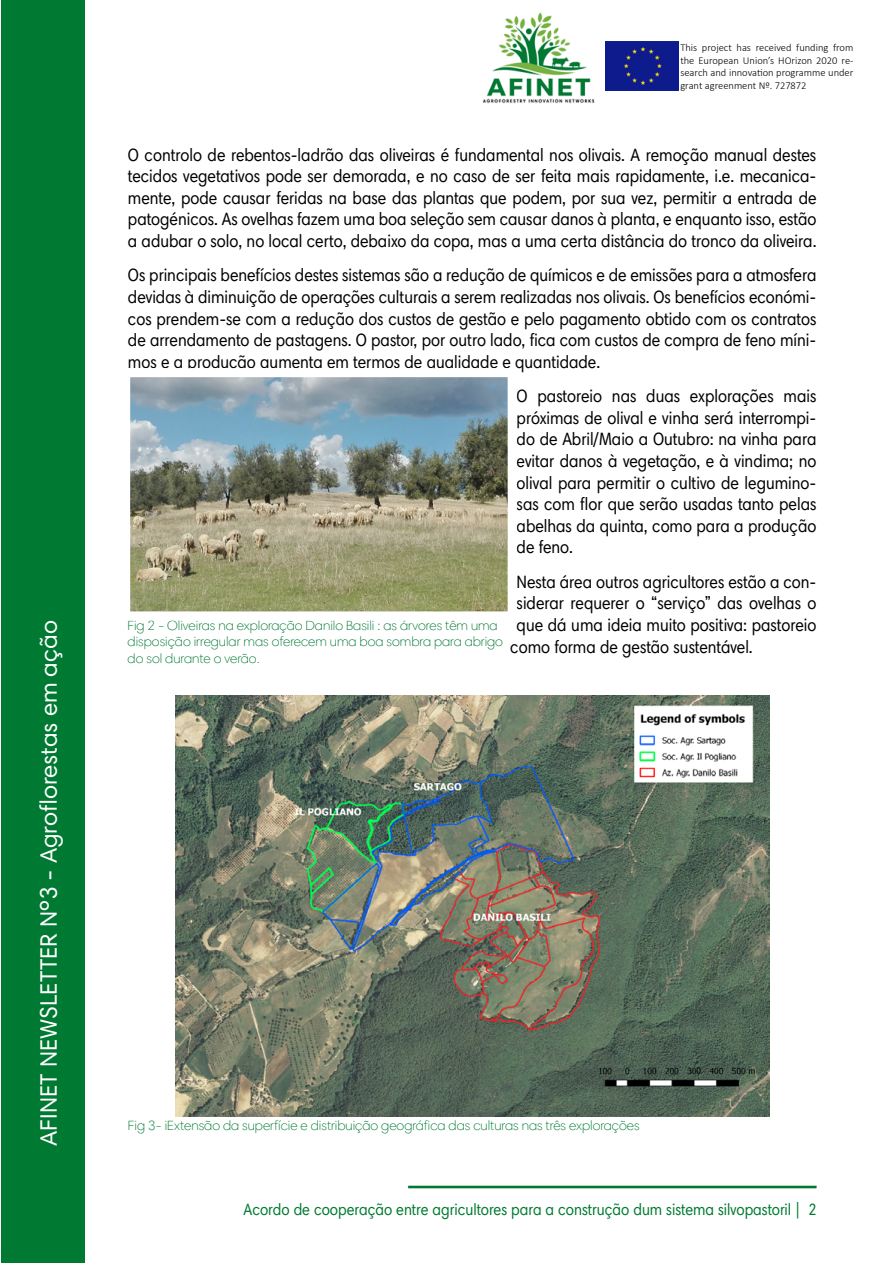
<style>
.page{position:relative;width:893px;height:1263px;background:#fff}
.page>*{position:absolute;margin:0;border:0;box-sizing:border-box;transform-origin:0 0}
.t1{font:24px "Harmonia Sans Pro Cyr";color:#fff}
.t2{font:condensed 18px/21.6px "Harmonia Sans Pro Cyr";color:#000;text-align:justify}
.t3{font:condensed 16.5px "Harmonia Sans Pro Cyr";color:#007a33}
.t4{font:300 13.5px/16.2px "Harmonia Sans Pro Cyr";color:#007a33}
.t5{font:300 10.5px/12.6px "Calibri";color:#000;text-align:justify}
</style>
<div class="page">
<div style="left:1px;top:0;width:83px;height:1263px;background:#007a33"></div>
<hr style="left:408px;top:1186px;width:408px;height:2px;background:#007a33">
<img style="left:483px;top:13px;width:112px;height:91px">
<div style="left:605px;top:42px;width:74px;height:48px;background:#0e1b8d"></div>
<img style="left:175px;top:696px;width:594px;height:420px">
<img style="left:131px;top:378px;width:376px;height:232px">
<div style="left:121px;top:368px;width:396px;height:252px;border:9px solid #fff"></div>
<h1 class="t1" style="left:34px;top:1146px;width:527px;rotate:-90deg">AFINET NEWSLETTER Nº3 - Agroforestas em ação</h1>
<p class="t5" style="left:680px;top:41px;width:175px">This project has received funding from the European Union’s HOrizon 2020 re&shy;search and innovation programme under grant agreenment Nº. 727872</p>
<p class="t2" style="left:128px;top:144px;width:690px">O controlo de rebentos-ladrão das oliveiras é fundamental nos olivais. A remoção manual destes tecidos vegetativos pode ser demorada, e no caso de ser feita mais rapidamente, i.e. mecanica&shy;mente, pode causar feridas na base das plantas que podem, por sua vez, permitir a entrada de patogénicos. As ovelhas fazem uma boa seleção sem causar danos à planta, e enquanto isso, estão a adubar o solo, no local certo, debaixo da copa, mas a uma certa distância do tronco da oliveira.</p>
<p class="t2" style="left:128px;top:264px;width:690px">Os principais benefícios destes sistemas são a redução de químicos e de emissões para a atmosfera devidas à diminuição de operações culturais a serem realizadas nos olivais. Os benefícios económi&shy;cos prendem-se com a redução dos custos de gestão e pelo pagamento obtido com os contratos de arrendamento de pastagens. O pastor, por outro lado, fica com custos de compra de feno míni&shy;mos e a produção aumenta em termos de qualidade e quantidade.</p>
<p class="t2" style="left:517px;top:385px;width:301px">O pastoreio nas duas explorações mais próximas de olival e vinha será interrompi&shy;do de Abril/Maio a Outubro: na vinha para evitar danos à vegetação, e à vindima; no olival para permitir o cultivo de legumino&shy;sas com flor que serão usadas tanto pelas abelhas da quinta, como para a produção de feno.</p>
<p class="t2" style="left:517px;top:571px;width:301px">Nesta área outros agricultores estão a con-</p>
<p class="t2" style="left:517px;top:592px;width:301px">siderar requerer o “serviço” das ovelhas o</p>
<p class="t2" style="left:517px;top:614px;width:301px">que dá uma ideia muito positiva: pastoreio</p>
<p class="t2" style="left:510px;top:636px;width:244px">como forma de gestão sustentável.</p>
<p class="t4" style="left:128px;top:617px;width:377px">Fig 2 - Oliveiras na exploração Danilo Basili : as árvores têm uma disposição irregular mas oferecem uma boa sombra para abrigo do sol durante o verão.</p>
<p class="t4" style="left:128px;top:1117px;width:513px">Fig 3- iExtensão da superfície e distribuição geográfica das culturas nas três explorações</p>
<p class="t3" style="left:244px;top:1199px;width:574px">Acordo de cooperação entre agricultores para a construção dum sistema silvopastoril | 2</p>
</div>
